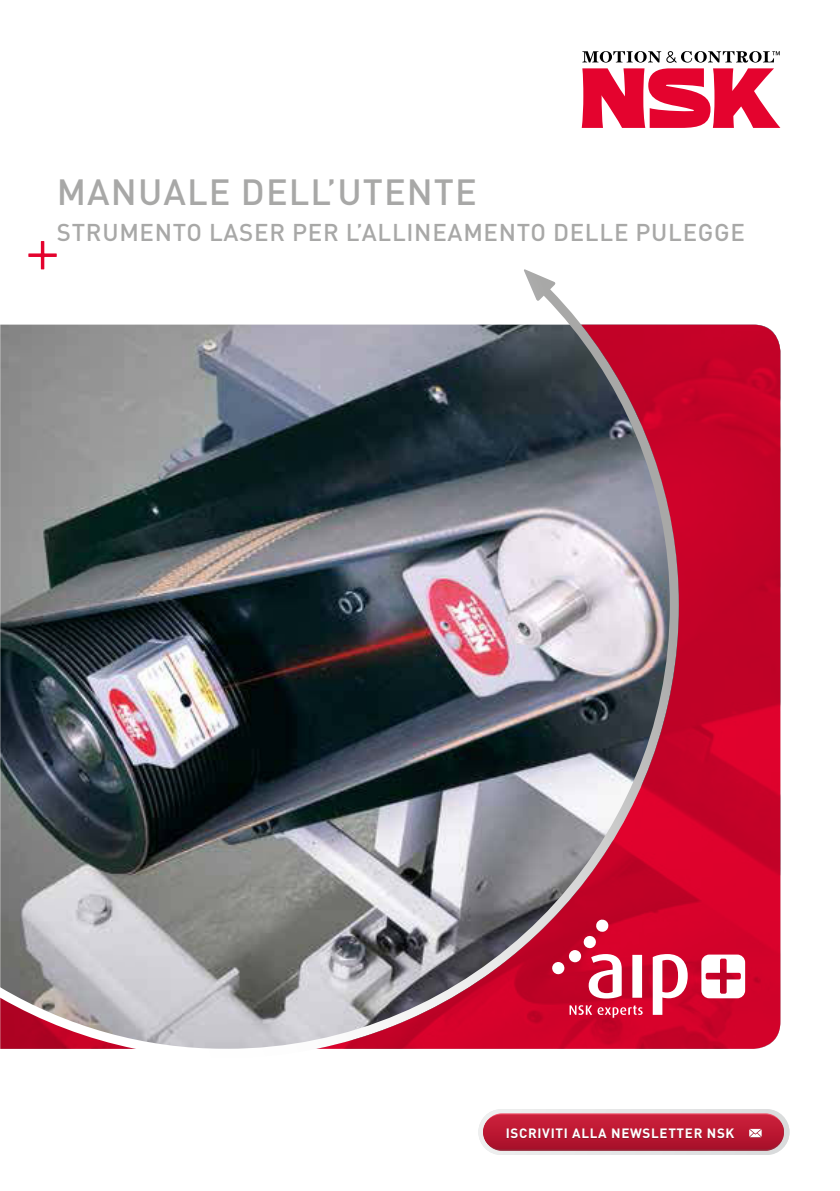
<style>
.page{position:relative;width:840px;height:1191px;background:#fff}
.page>*{position:absolute;margin:0;border:0;box-sizing:border-box;transform-origin:0 0}
.t1{font:500 36px "DIN Pro";letter-spacing:.03em;color:#a8a8a7}
.t2{font:500 24px "DIN Pro";letter-spacing:.03em;color:#a8a8a7}
.t3{font:700 13.4px "DIN Pro";letter-spacing:.05em;color:#fff}
</style>
<div class="page">
<svg style="left:28px;top:241px;width:29px;height:28px"></svg>
<img style="left:0;top:269px;width:678px;height:780px">
<img style="left:316px;top:325px;width:464px;height:723px">
<svg style="left:581px;top:51px;width:199px;height:77px"></svg>
<svg style="left:701px;top:954px;width:43px;height:44px"></svg>
<svg style="left:551px;top:919px;width:136px;height:98px"></svg>
<div style="left:478px;top:1109px;width:311px;height:46px;background:linear-gradient(to right,#eeefef,#d9dadb);border-radius:23px"></div>
<div style="left:483px;top:1113px;width:300px;height:37px;background:#eb8494;border-radius:19px"></div>
<svg style="left:482px;top:1114px;width:301px;height:36px"></svg>
<h1 class="t1" style="left:57px;top:163px;width:421px">MANUALE DELL’UTENTE</h1>
<p class="t2" style="left:57px;top:213px;width:689px">STRUMENTO LASER PER L’ALLINEAMENTO DELLE PULEGGE</p>
<p class="t3" style="left:505px;top:1121px;width:230px">ISCRIVITI ALLA NEWSLETTER NSK</p>
</div>
